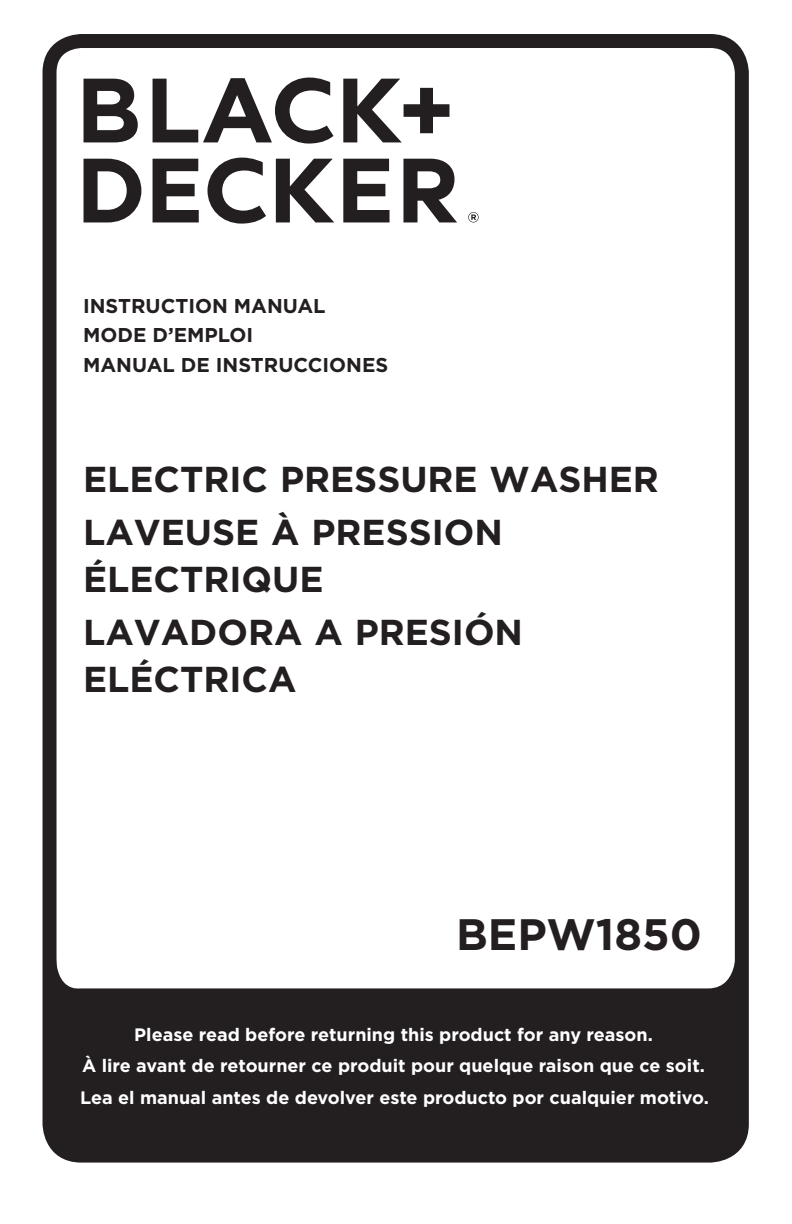
<style>
.page{position:relative;width:792px;height:1224px;background:#fff}
.page>*{position:absolute;margin:0;border:0;box-sizing:border-box;transform-origin:0 0}
.t1{font:700 44px "Gotham";color:#231f20}
.t2{font:700 36px/52.8px "Gotham";color:#231f20}
.t3{font:700 20px/29.6px "Gotham";color:#231f20}
.t4{font:700 18px/31.2px "Gotham";color:#fff;text-align:center}
</style>
<div class="page">
<svg style="left:58px;top:966px;width:676px;height:182px;background:#3d3a3b"></svg>
<svg style="left:84px;top:78px;width:373px;height:146px"></svg>
<svg style="left:468px;top:212px;width:11px;height:10px"></svg>
<div style="left:43px;top:34px;width:706px;height:1129px;border:14px solid #231f20;border-radius:32px"></div>
<p class="t3" style="left:83px;top:291px;width:307px">INSTRUCTION MANUAL<br>MODE D’EMPLOI<br>MANUAL DE INSTRUCCIONES</p>
<h2 class="t2" style="left:83px;top:452px;width:577px">ELECTRIC PRESSURE WASHER<br>LAVEUSE À PRESSION</h2>
<h2 class="t2" style="left:83px;top:553px;width:441px">ÉLECTRIQUE<br>LAVADORA A PRESIÓN</h2>
<h2 class="t2" style="left:83px;top:653px;width:215px">ELÉCTRICA</h2>
<h1 class="t1" style="left:456px;top:905px;width:247px">BEPW1850</h1>
<p class="t4" style="left:80px;top:1019px;width:630px">Please read before returning this product for any reason.<br>À lire avant de retourner ce produit pour quelque raison que ce soit.<br>Lea el manual antes de devolver este producto por cualquier motivo.</p>
</div>
